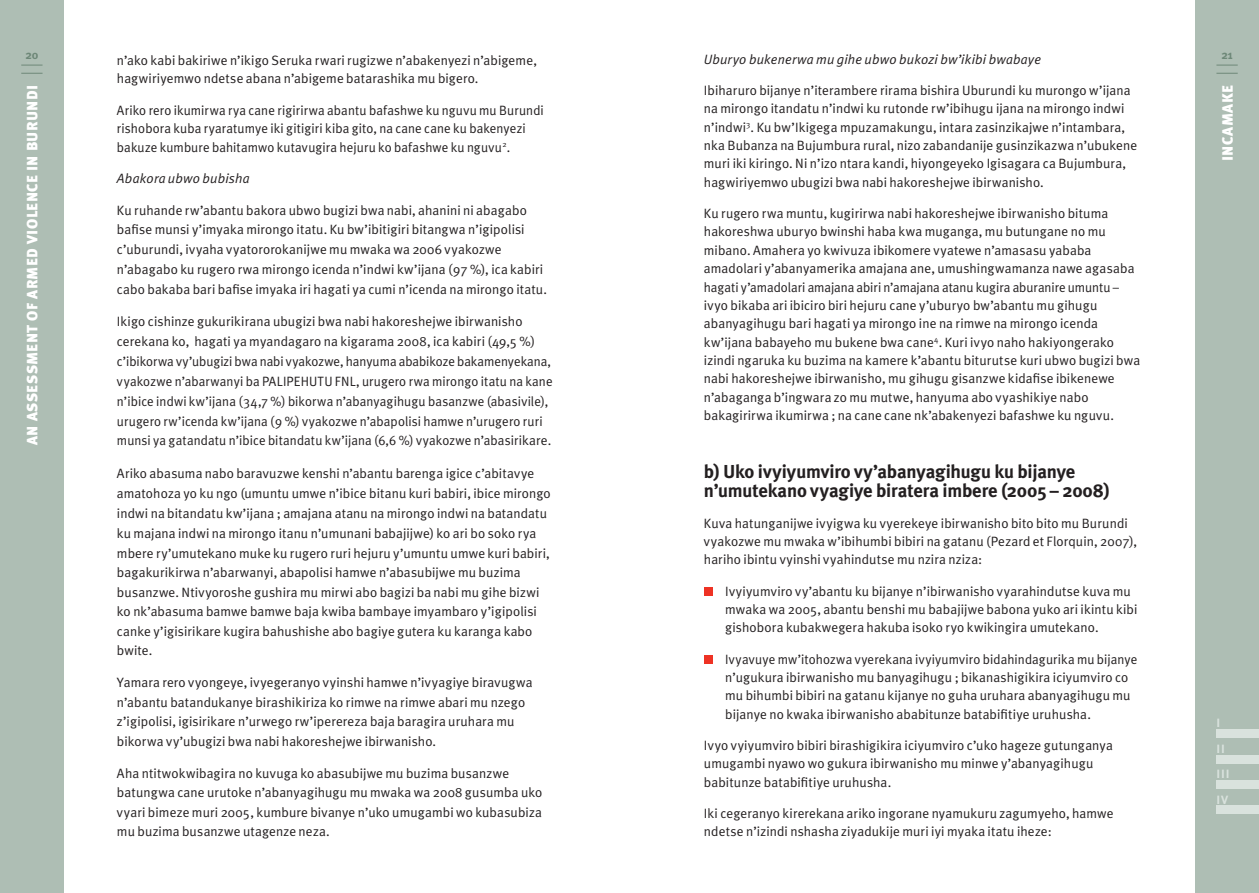
<style>
.page{position:relative;width:1259px;height:893px;background:#fff}
.page>*{position:absolute;margin:0;border:0;box-sizing:border-box;transform-origin:0 0}
.t1{font:700 18.75px/19px "Meta Plus";letter-spacing:-.01em;color:#231f20}
.t2{font:900 15px "Meta Plus";letter-spacing:.025em;color:#fff}
.t3{font:13.5px/18.3px "Meta Plus Normal";letter-spacing:.01em;color:#231f20}
.t4{font:italic 13.5px "Meta Plus Normal";letter-spacing:.015em;color:#231f20}
.t5{font:700 12px/25.5px "Meta Plus";letter-spacing:.07em;color:#d9e2dd}
.t6{font:700 12px "Meta Plus";color:#6e8878}
</style>
<div class="page">
<div style="left:0;top:0;width:64px;height:893px;background:#aebeb4"></div>
<svg style="left:21px;top:65px;width:22px;height:1px"></svg>
<svg style="left:21px;top:73px;width:22px;height:1px"></svg>
<div style="left:1195px;top:0;width:64px;height:893px;background:#aebeb4"></div>
<svg style="left:1216px;top:65px;width:21px;height:1px"></svg>
<svg style="left:1216px;top:73px;width:21px;height:1px"></svg>
<div style="left:1216px;top:729px;width:43px;height:9px;background:#d9e2dd"></div>
<div style="left:1216px;top:755px;width:43px;height:8px;background:#d9e2dd"></div>
<div style="left:1216px;top:780px;width:43px;height:9px;background:#d9e2dd"></div>
<div style="left:1216px;top:806px;width:43px;height:8px;background:#d9e2dd"></div>
<div style="left:704px;top:587px;width:8px;height:9px;background:#ee3224"></div>
<div style="left:704px;top:655px;width:8px;height:8px;background:#ee3224"></div>
<p class="t6" style="left:25px;top:48px;width:15px">20</p>
<p class="t2" style="left:24px;top:445px;width:361px;rotate:-90deg">AN ASSESSMENT OF ARMED VIOLENCE IN BURUNDI</p>
<p class="t3" style="left:117px;top:51px;width:421px">n’ako kabi bakiriwe n’ikigo Seruka rwari rugizwe n’abakenyezi n’abigeme, hagwiriyemwo ndetse abana n’abigeme batarashika mu bigero.</p>
<p class="t3" style="left:117px;top:100px;width:428px">Ariko rero ikumirwa rya cane rigirirwa abantu bafashwe ku nguvu mu Burundi rishobora kuba ryaratumye iki gitigiri kiba gito, na cane cane ku bakenyezi bakuze kumbure bahitamwo kutavugira hejuru ko bafashwe ku nguvu<sup>2</sup>.</p>
<p class="t4" style="left:117px;top:171px;width:134px">Abakora ubwo bubisha</p>
<p class="t3" style="left:117px;top:200px;width:432px;line-height:19.6px">Ku ruhande rw’abantu bakora ubwo bugizi bwa nabi, ahanini ni abagabo bafise munsi y’imyaka mirongo itatu. Ku bw’ibitigiri bitangwa n’igipolisi c’uburundi, ivyaha vyatororokanijwe mu mwaka wa 2006 vyakozwe n’abagabo ku rugero rwa mirongo icenda n’indwi kw’ijana (97 %), ica kabiri cabo bakaba bari bafise imyaka iri hagati ya cumi n’icenda na mirongo itatu.</p>
<p class="t3" style="left:117px;top:311px;width:437px;line-height:20px">Ikigo cishinze gukurikirana ubugizi bwa nabi hakoreshejwe ibirwanisho cerekana ko, hagati ya myandagaro na kigarama 2008, ica kabiri (49,5 %) c’ibikorwa vy’ubugizi bwa nabi vyakozwe, hanyuma ababikoze bakamenyekana, vyakozwe n’abarwanyi ba PALIPEHUTU FNL, urugero rwa mirongo itatu na kane n’ibice indwi kw’ijana (34,7 %) bikorwa n’abanyagihugu basanzwe (abasivile), urugero rw’icenda kw’ijana (9 %) vyakozwe n’abapolisi hamwe n’urugero ruri munsi ya gatandatu n’ibice bitandatu kw’ijana (6,6 %) vyakozwe n’abasirikare.</p>
<p class="t3" style="left:117px;top:463px;width:435px;line-height:19.6px">Ariko abasuma nabo baravuzwe kenshi n’abantu barenga igice c’abitavye amatohoza yo ku ngo (umuntu umwe n’ibice bitanu kuri babiri, ibice mirongo indwi na bitandatu kw’ijana ; amajana atanu na mirongo indwi na batandatu ku majana indwi na mirongo itanu n’umunani babajijwe) ko ari bo soko rya mbere ry’umutekano muke ku rugero ruri hejuru y’umuntu umwe kuri babiri, bagakurikirwa n’abarwanyi, abapolisi hamwe n’abasubijwe mu buzima busanzwe. Ntivyoroshe gushira mu mirwi abo bagizi ba nabi mu gihe bizwi ko nk’abasuma bamwe bamwe baja kwiba bambaye imyambaro y’igipolisi canke y’igisirikare kugira bahushishe abo bagiye gutera ku karanga kabo bwite.</p>
<p class="t3" style="left:117px;top:673px;width:417px;line-height:19.5px">Yamara rero vyongeye, ivyegeranyo vyinshi hamwe n’ivyagiye biravugwa n’abantu batandukanye birashikiriza ko rimwe na rimwe abari mu nzego z’igipolisi, igisirikare n’urwego rw’iperereza baja baragira uruhara mu bikorwa vy’ubugizi bwa nabi hakoreshejwe ibirwanisho.</p>
<p class="t3" style="left:117px;top:763px;width:427px;line-height:19.5px">Aha ntitwokwibagira no kuvuga ko abasubijwe mu buzima busanzwe batungwa cane urutoke n’abanyagihugu mu mwaka wa 2008 gusumba uko vyari bimeze muri 2005, kumbure bivanye n’uko umugambi wo kubasubiza mu buzima busanzwe utagenze neza.</p>
<p class="t4" style="left:704px;top:51px;width:339px">Uburyo bukenerwa mu gihe ubwo bukozi bw’ikibi bwabaye</p>
<p class="t3" style="left:704px;top:81px;width:435px">Ibiharuro bijanye n’iterambere rirama bishira Uburundi ku murongo w’ijana na mirongo itandatu n’indwi ku rutonde rw’ibihugu ijana na mirongo indwi n’indwi<sup>3</sup>. Ku bw’Ikigega mpuzamakungu, intara zasinzikajwe n’intambara, nka Bubanza na Bujumbura rural, nizo zabandanije gusinzikazwa n’ubukene muri iki kiringo. Ni n’izo ntara kandi, hiyongeyeko Igisagara ca Bujumbura, hagwiriyemwo ubugizi bwa nabi hakoreshejwe ibirwanisho.</p>
<p class="t3" style="left:704px;top:204px;width:438px">Ku rugero rwa muntu, kugirirwa nabi hakoreshejwe ibirwanisho bituma hakoreshwa uburyo bwinshi haba kwa muganga, mu butungane no mu mibano. Amahera yo kwivuza ibikomere vyatewe n’amasasu yababa amadolari y’abanyamerika amajana ane, umushingwamanza nawe agasaba hagati y’amadolari amajana abiri n’amajana atanu kugira aburanire umuntu – ivyo bikaba ari ibiciro biri hejuru cane y’uburyo bw’abantu mu gihugu abanyagihugu bari hagati ya mirongo ine na rimwe na mirongo icenda kw’ijana babayeho mu bukene bwa cane<sup>4</sup>. Kuri ivyo naho hakiyongerako izindi ngaruka ku buzima na kamere k’abantu biturutse kuri ubwo bugizi bwa nabi hakoreshejwe ibirwanisho, mu gihugu gisanzwe kidafise ibikenewe n’abaganga b’ingwara zo mu mutwe, hanyuma abo vyashikiye nabo bakagirirwa ikumirwa ; na cane cane nk’abakenyezi bafashwe ku nguvu.</p>
<p class="t1" style="left:704px;top:461px;width:407px">b) Uko ivyiyumviro vy’abanyagihugu ku bijanye n’umutekano vyagiye biratera imbere (2005 – 2008)</p>
<p class="t3" style="left:704px;top:514px;width:435px">Kuva hatunganijwe ivyigwa ku vyerekeye ibirwanisho bito bito mu Burundi vyakozwe mu mwaka w’ibihumbi bibiri na gatanu (Pezard et Florquin, 2007), hariho ibintu vyinshi vyahindutse mu nzira nziza:</p>
<p class="t3" style="left:725px;top:582px;width:414px">Ivyiyumviro vy’abantu ku bijanye n’ibirwanisho vyarahindutse kuva mu mwaka wa 2005, abantu benshi mu babajijwe babona yuko ari ikintu kibi gishobora kubakwegera hakuba isoko ryo kwikingira umutekano.</p>
<p class="t3" style="left:725px;top:649px;width:414px">Ivyavuye mw’itohozwa vyerekana ivyiyumviro bidahindagurika mu bijanye n’ugukura ibirwanisho mu banyagihugu ; bikanashigikira iciyumviro co mu bihumbi bibiri na gatanu kijanye no guha uruhara abanyagihugu mu bijanye no kwaka ibirwanisho ababitunze batabifitiye uruhusha.</p>
<p class="t3" style="left:704px;top:736px;width:410px">Ivyo vyiyumviro bibiri birashigikira iciyumviro c’uko hageze gutunganya umugambi nyawo wo gukura ibirwanisho mu minwe y’abanyagihugu babitunze batabifitiye uruhusha.</p>
<p class="t3" style="left:704px;top:804px;width:411px">Iki cegeranyo kirerekana ariko ingorane nyamukuru zagumyeho, hamwe ndetse n’izindi nshasha ziyadukije muri iyi myaka itatu iheze:</p>
<p class="t6" style="left:1221px;top:48px;width:13px">21</p>
<p class="t2" style="left:1218px;top:161px;width:76px;rotate:-90deg">incamake</p>
<p class="t5" style="left:1216px;top:710px;width:15px">I<br>II<br>III<br>IV</p>
</div>
